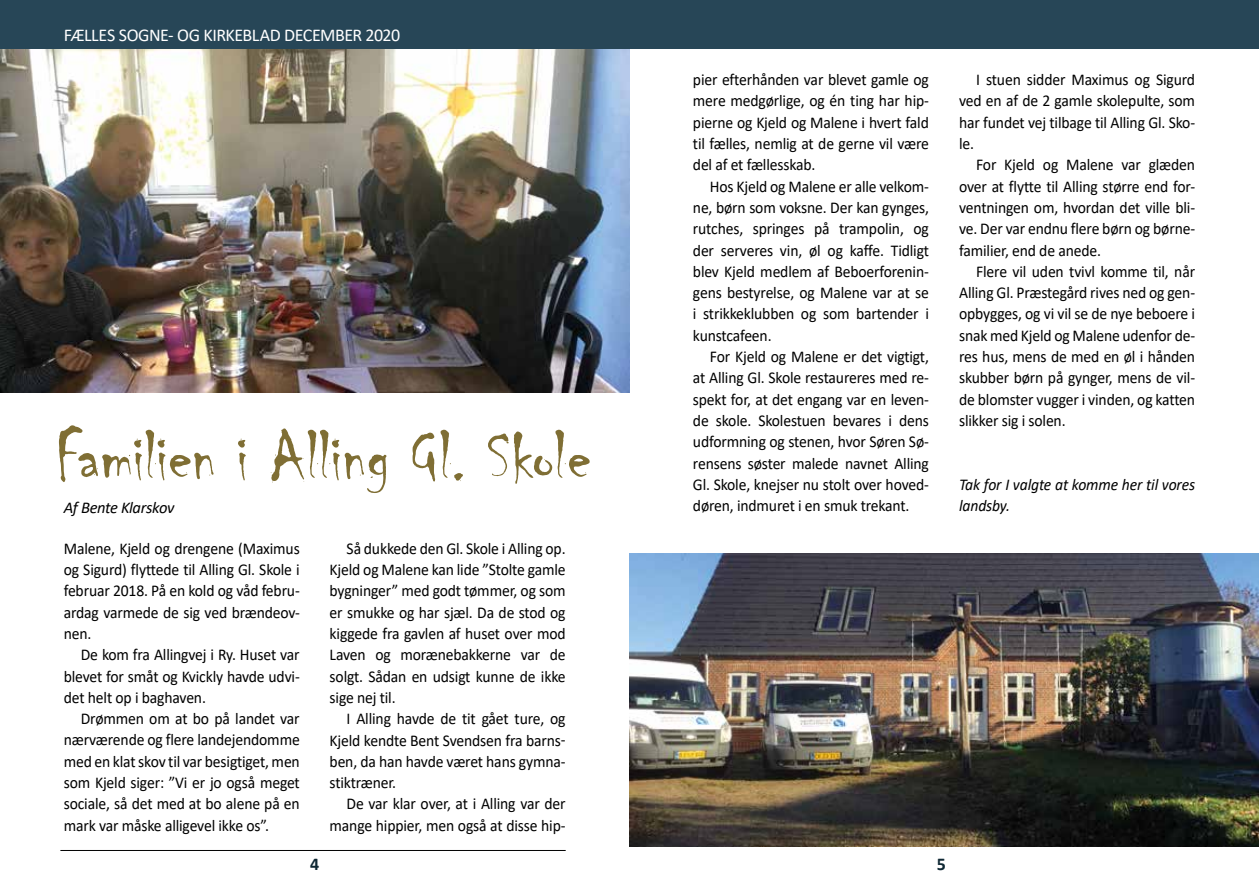
<style>
.page{position:relative;width:1259px;height:893px;background:#fff}
.page>*{position:absolute;margin:0;border:0;box-sizing:border-box;transform-origin:0 0}
.t1{font:72px "Chiller";letter-spacing:-.005em;color:#7f6e34}
.t2{font:18px "Calibri";letter-spacing:-.025em;color:#fff}
.t3{font:700 18px "Calibri";color:#0f2834}
.t4{font:16.5px/21.3px "Calibri";letter-spacing:-.01em;color:#000;text-align:justify;scale:.95 1}
.t5{font:italic 16.5px/21.3px "Calibri";letter-spacing:-.01em;color:#000;scale:.95 1}
.t6{font:italic 16.5px "Calibri";letter-spacing:-.01em;color:#000}
</style>
<div class="page">
<img style="left:0;top:49px;width:629px;height:343px">
<img style="left:629px;top:554px;width:630px;height:292px">
<div style="left:617px;top:0;width:642px;height:49px;background:#274657"></div>
<div style="left:0;top:0;width:642px;height:49px;background:#274657"></div>
<hr style="left:60px;top:850px;width:506px;height:1px;background:#000">
<p class="t2" style="left:64px;top:23px;width:338px">FÆLLES SOGNE- OG KIRKEBLAD DECEMBER 2020</p>
<h1 class="t1" style="left:55px;top:417px;width:537px">Familien i Alling Gl. Skole</h1>
<p class="t6" style="left:64px;top:496px;width:112px">Af Bente Klarskov</p>
<p class="t4" style="left:64px;top:537px;width:250px">Malene, Kjeld og drengene (Maximus og Sigurd) flyttede til Alling Gl. Skole i februar 2018. På en kold og våd febru&shy;ardag varmede de sig ved brændeov&shy;nen.</p>
<p class="t4" style="left:64px;top:644px;width:250px;text-indent:17px">De kom fra Allingvej i Ry. Huset var blevet for småt og Kvickly havde udvi&shy;det helt op i baghaven.</p>
<p class="t4" style="left:64px;top:708px;width:250px;text-indent:17px">Drømmen om at bo på landet var nærværende og flere landejendomme med en klat skov til var besigtiget, men som Kjeld siger: ”Vi er jo også meget sociale, så det med at bo alene på en mark var måske alligevel ikke os”.</p>
<p class="t4" style="left:330px;top:537px;width:250px;text-indent:17px">Så dukkede den Gl. Skole i Alling op.<br>Kjeld og Malene kan lide ”Stolte gamle bygninger” med godt tømmer, og som er smukke og har sjæl. Da de stod og kiggede fra gavlen af huset over mod Laven og morænebakkerne var de solgt. Sådan en udsigt kunne de ikke sige nej til.</p>
<p class="t4" style="left:330px;top:708px;width:250px;text-indent:17px">I Alling havde de tit gået ture, og Kjeld kendte Bent Svendsen fra barns&shy;ben, da han havde været hans gymna&shy;stiktræner.</p>
<p class="t4" style="left:330px;top:793px;width:250px;text-align:right">De var klar over, at i Alling var der mange hippier, men også at disse hip-</p>
<p class="t4" style="left:693px;top:69px;width:250px">pier efterhånden var blevet gamle og mere medgørlige, og én ting har hip&shy;pierne og Kjeld og Malene i hvert fald til fælles, nemlig at de gerne vil være del af et fællesskab.</p>
<p class="t4" style="left:693px;top:175px;width:250px;text-indent:17px">Hos Kjeld og Malene er alle velkom&shy;ne, børn som voksne. Der kan gynges, rutches, springes på trampolin, og der serveres vin, øl og kaffe. Tidligt blev Kjeld medlem af Beboerforenin&shy;gens bestyrelse, og Malene var at se i strikkeklubben og som bartender i kunstcafeen.</p>
<p class="t4" style="left:693px;top:345px;width:250px;text-indent:17px">For Kjeld og Malene er det vigtigt, at Alling Gl. Skole restaureres med re&shy;spekt for, at det engang var en leven&shy;de skole. Skolestuen bevares i dens udformning og stenen, hvor Søren Sø&shy;rensens søster malede navnet Alling Gl. Skole, knejser nu stolt over hoved&shy;døren, indmuret i en smuk trekant.</p>
<p class="t3" style="left:310px;top:852px;width:11px">4</p>
<p class="t3" style="left:937px;top:852px;width:11px">5</p>
<p class="t4" style="left:959px;top:69px;width:250px;text-indent:17px">I stuen sidder Maximus og Sigurd ved en af de 2 gamle skolepulte, som har fundet vej tilbage til Alling Gl. Sko&shy;le.</p>
<p class="t4" style="left:959px;top:154px;width:250px;text-indent:17px">For Kjeld og Malene var glæden over at flytte til Alling større end for&shy;ventningen om, hvordan det ville bli&shy;ve. Der var endnu flere børn og børne&shy;familier, end de anede.</p>
<p class="t4" style="left:959px;top:260px;width:250px;text-indent:17px">Flere vil uden tvivl komme til, når Alling Gl. Præstegård rives ned og gen&shy;opbygges, og vi vil se de nye beboere i snak med Kjeld og Malene udenfor de&shy;res hus, mens de med en øl i hånden skubber børn på gynger, mens de vil&shy;de blomster vugger i vinden, og katten slikker sig i solen.</p>
<p class="t5" style="left:959px;top:473px;width:250px">Tak for I valgte at komme her til vores landsby.</p>
</div>
